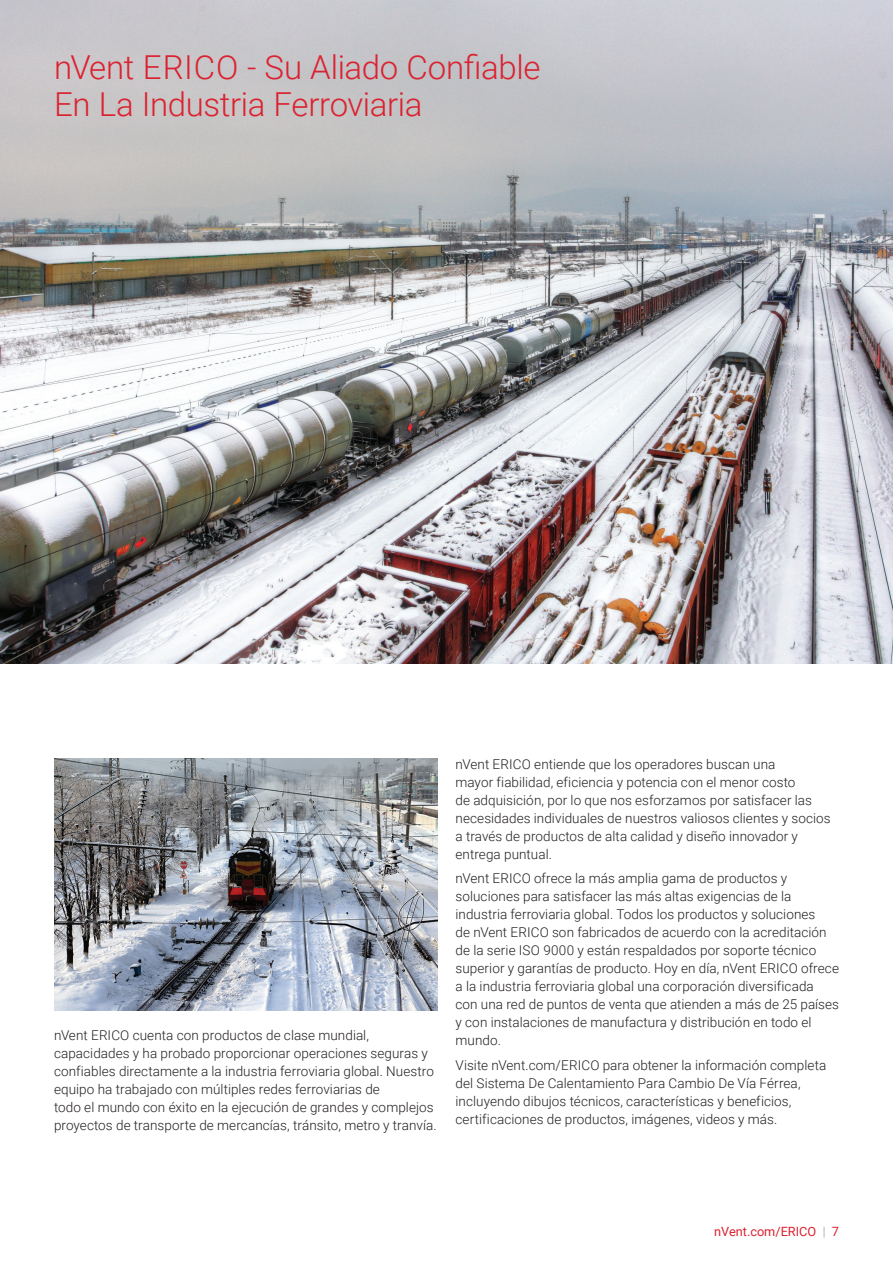
<style>
.page{position:relative;width:893px;height:1263px;background:#fff}
.page>*{position:absolute;margin:0;border:0;box-sizing:border-box;transform-origin:0 0}
.t1{font:300 33px/37.5px "Roboto";letter-spacing:-.01em;color:#db2230}
.t2{font:300 13.5px/18px "Roboto";letter-spacing:.005em;color:#231f20}
.t3{font:12.75px "Roboto";color:#db2230}
.s1{font-weight:300;color:#8f959e}
</style>
<div class="page">
<img style="left:0;top:0;width:893px;height:663px">
<img style="left:54px;top:758px;width:383px;height:252px">
<h1 class="t1" style="left:54px;top:47px;width:488px">nVent ERICO - Su Aliado Confiable<br>En La Industria Ferroviaria</h1>
<p class="t2" style="left:54px;top:1026px;width:384px">nVent ERICO cuenta con productos de clase mundial, capacidades y ha probado proporcionar operaciones seguras y confiables directamente a la industria ferroviaria global. Nuestro equipo ha trabajado con múltiples redes ferroviarias de<br>todo el mundo con éxito en la ejecución de grandes y complejos proyectos de transporte de mercancías, tránsito, metro y tranvía.</p>
<p class="t2" style="left:455px;top:754px;width:377px">nVent ERICO entiende que los operadores buscan una<br>mayor fiabilidad, eficiencia y potencia con el menor costo<br>de adquisición, por lo que nos esforzamos por satisfacer las necesidades individuales de nuestros valiosos clientes y socios a través de productos de alta calidad y diseño innovador y entrega puntual.</p>
<p class="t2" style="left:455px;top:869px;width:385px">nVent ERICO ofrece la más amplia gama de productos y soluciones para satisfacer las más altas exigencias de la industria ferroviaria global. Todos los productos y soluciones<br>de nVent ERICO son fabricados de acuerdo con la acreditación de la serie ISO 9000 y están respaldados por soporte técnico superior y garantías de producto. Hoy en día, nVent ERICO ofrece a la industria ferroviaria global una corporación diversificada con una red de puntos de venta que atienden a más de 25 países y con instalaciones de manufactura y distribución en todo el mundo.</p>
<p class="t2" style="left:455px;top:1056px;width:372px">Visite nVent.com/ERICO para obtener la información completa del Sistema De Calentamiento Para Cambio De Vía Férrea, incluyendo dibujos técnicos, características y beneficios, certificaciones de productos, imágenes, videos y más.</p>
<p class="t3" style="left:714px;top:1223px;width:126px">nVent.com/ERICO <span class="s1">|</span> 7</p>
</div>
